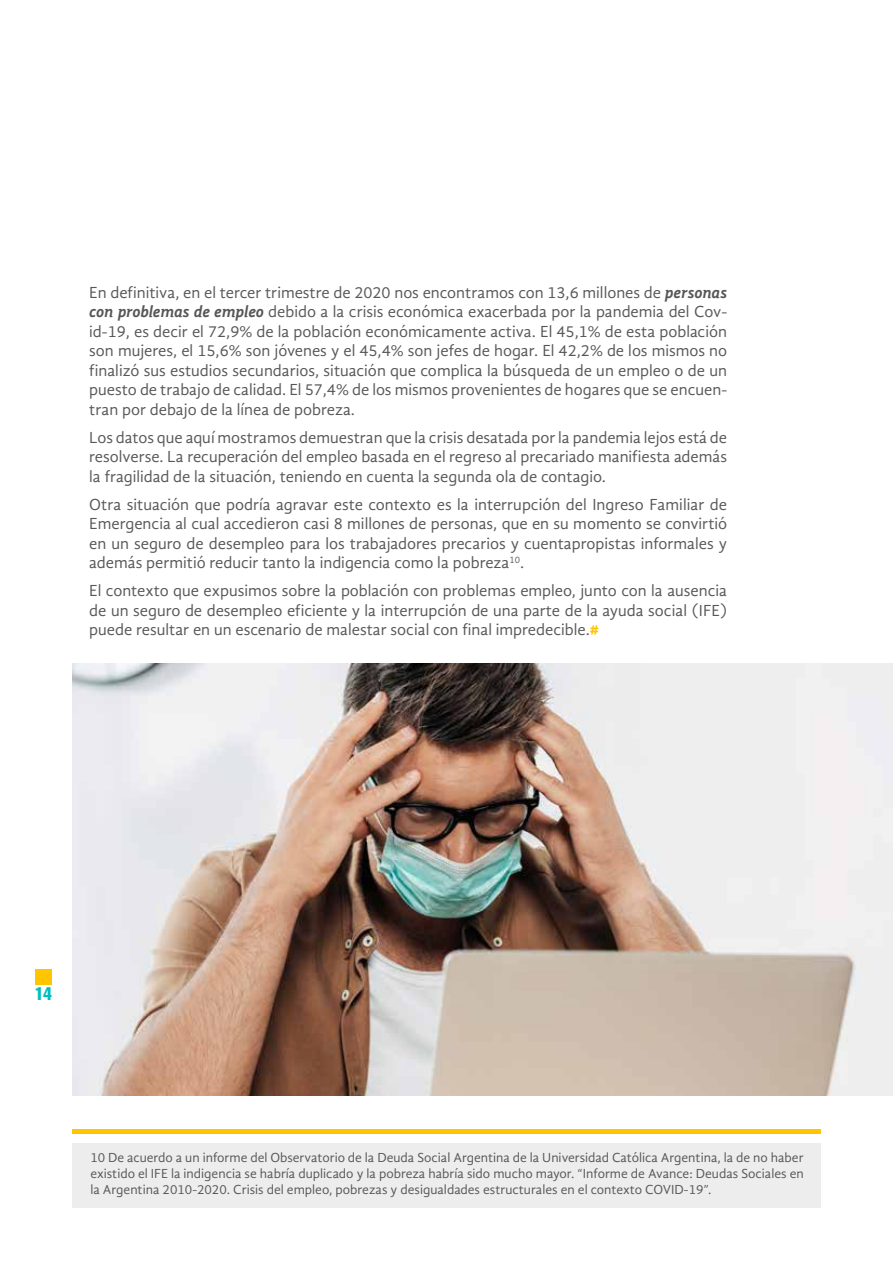
<style>
.page{position:relative;width:893px;height:1263px;background:#fff}
.page>*{position:absolute;margin:0;border:0;box-sizing:border-box;transform-origin:0 0}
.t1{font:18px "Helvetica LT Std Comp";color:#00bfbe}
.t2{font:16.5px/19.5px "Gandhi Sans";color:#575756;text-align:justify}
.t3{font:13.5px/16.2px "Gandhi Sans";color:#575756;text-align:justify}
.s1{font-weight:700;font-style:italic}
.s2{font-weight:700;color:#ffc500}
</style>
<div class="page">
<div style="left:35px;top:969px;width:16px;height:15px;background:#ffc500"></div>
<div style="left:72px;top:1143px;width:749px;height:65px;background:#ededed"></div>
<div style="left:72px;top:1128px;width:749px;height:5px;background:#ffc500"></div>
<img style="left:72px;top:663px;width:821px;height:432px">
<p class="t2" style="left:89px;top:282px;width:639px">En definitiva, en el tercer trimestre de 2020 nos encontramos con 13,6 millones de <span class="s1">personas con problemas de empleo</span> debido a la crisis económica exacerbada por la pandemia del Cov&shy;id-19, es decir el 72,9% de la población económicamente activa. El 45,1% de esta población son mujeres, el 15,6% son jóvenes y el 45,4% son jefes de hogar. El 42,2% de los mismos no finalizó sus estudios secundarios, situación que complica la búsqueda de un empleo o de un puesto de trabajo de calidad. El 57,4% de los mismos provenientes de hogares que se encuen&shy;tran por debajo de la línea de pobreza.</p>
<p class="t2" style="left:89px;top:427px;width:639px">Los datos que aquí mostramos demuestran que la crisis desatada por la pandemia lejos está de resolverse. La recuperación del empleo basada en el regreso al precariado manifiesta además la fragilidad de la situación, teniendo en cuenta la segunda ola de contagio.</p>
<p class="t2" style="left:89px;top:494px;width:639px">Otra situación que podría agravar este contexto es la interrupción del Ingreso Familiar de Emergencia al cual accedieron casi 8 millones de personas, que en su momento se convirtió en un seguro de desempleo para los trabajadores precarios y cuentapropistas informales y además permitió reducir tanto la indigencia como la pobreza<sup>10</sup>.</p>
<p class="t2" style="left:89px;top:581px;width:639px">El contexto que expusimos sobre la población con problemas empleo, junto con la ausencia de un seguro de desempleo eficiente y la interrupción de una parte de la ayuda social (IFE) puede resultar en un escenario de malestar social con final impredecible.<span class="s2">#</span></p>
<p class="t1" style="left:35px;top:982px;width:18px">14</p>
<p class="t3" style="left:90px;top:1149px;width:715px">10 De acuerdo a un informe del Observatorio de la Deuda Social Argentina de la Universidad Católica Argentina, la de no haber existido el IFE la indigencia se habría duplicado y la pobreza habría sido mucho mayor. “Informe de Avance: Deudas Sociales en la Argentina 2010-2020. Crisis del empleo, pobrezas y desigualdades estructurales en el contexto COVID-19”.</p>
</div>
